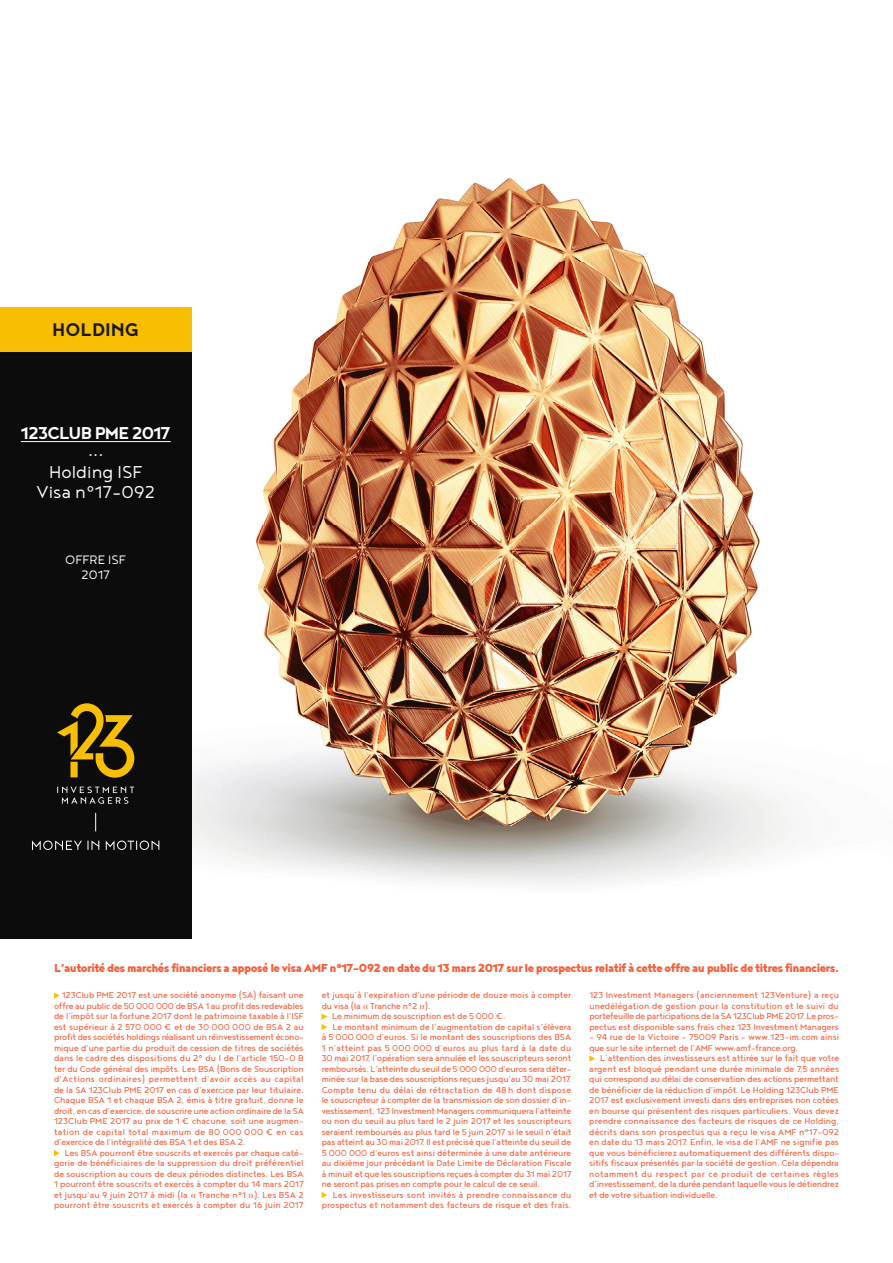
<style>
.page{position:relative;width:893px;height:1263px;background:#fff}
.page>*{position:absolute;margin:0;border:0;box-sizing:border-box;transform-origin:0 0}
.t1{font:700 22.5px "Noyh";color:#1b1917}
.t2{font:300 21px/19.5px "Noyh";color:#fff;text-align:center}
.t3{font:700 21px "Noyh";letter-spacing:-.04em;color:#fff}
.t4{font:300 15px/14.5px "Noyh";color:#fff;text-align:center}
.t5{font:900 14.25px "Noyh";letter-spacing:-.04em;color:#f5603c}
.t6{font:10.5px/10.5px "Noyh";letter-spacing:-.005em;color:#f5603c;text-align:justify}
.t7{font:10.5px "Noyh";letter-spacing:.02em;color:#f5603c}
.t8{font:10.5px "Noyh";letter-spacing:.015em;color:#f5603c}
</style>
<div class="page">
<img style="left:54px;top:178px;width:742px;height:1021px">
<div style="left:0;top:307px;width:192px;height:632px;background:#0d0c0d"></div>
<div style="left:0;top:307px;width:192px;height:45px;background:#f8be00"></div>
<svg style="left:57px;top:703px;width:77px;height:75px"></svg>
<svg style="left:57px;top:786px;width:77px;height:18px"></svg>
<svg style="left:95px;top:813px;width:1px;height:18px"></svg>
<svg style="left:32px;top:840px;width:67px;height:10px"></svg>
<svg style="left:106px;top:840px;width:53px;height:10px"></svg>
<hr style="left:21px;top:441px;width:150px;height:1px;background:#fff">
<svg style="left:54px;top:992px;width:6px;height:7px"></svg>
<svg style="left:54px;top:1150px;width:6px;height:6px"></svg>
<svg style="left:322px;top:1013px;width:5px;height:17px"></svg>
<svg style="left:322px;top:1192px;width:5px;height:6px"></svg>
<svg style="left:589px;top:1055px;width:6px;height:7px"></svg>
<h1 class="t1" style="left:52px;top:316px;width:88px">HOLDING</h1>
<h2 class="t3" style="left:21px;top:421px;width:151px">123CLUB PME 2017</h2>
<h2 class="t2" style="left:37px;top:442px;width:120px">•••<br>Holding ISF<br>Visa n°17-092</h2>
<h3 class="t4" style="left:65px;top:552px;width:62px">OFFRE ISF<br>2017</h3>
<h3 class="t5" style="left:54px;top:959px;width:786px">L’autorité des marchés financiers a apposé le visa AMF n°17-092 en date du 13 mars 2017 sur le prospectus relatif à cette offre au public de titres financiers.</h3>
<p class="t6" style="left:54px;top:989px;width:251px;text-indent:8px">123Club PME 2017 est une société anonyme (SA) faisant une offre au public de 50 000 000 de BSA 1 au profit des redevables de l’impôt sur la fortune 2017 dont le patrimoine taxable à l’ISF est supérieur à 2 570 000 € et de 30 000 000 de BSA 2 au profit des sociétés holdings réalisant un réinvestissement écono&shy;mique d'une partie du produit de cession de titres de sociétés dans le cadre des dispositions du 2° du I de l'article 150-0 B ter du Code général des impôts. Les BSA (Bons de Souscription d’Actions ordinaires) permettent d’avoir accès au capital de la SA 123Club PME 2017 en cas d’exercice par leur titulaire.<br>Chaque BSA 1 et chaque BSA 2, émis à titre gratuit, donne le droit, en cas d’exercice, de souscrire une action ordinaire de la SA 123Club PME 2017 au prix de 1 € chacune, soit une augmen&shy;tation de capital total maximum de 80 000 000 € en cas d’exercice de l’intégralité des BSA 1 et des BSA 2.</p>
<p class="t6" style="left:54px;top:1147px;width:251px;text-indent:11px">Les BSA pourront être souscrits et exercés par chaque caté&shy;gorie de bénéficiaires de la suppression du droit préférentiel de souscription au cours de deux périodes distinctes. Les BSA 1 pourront être souscrits et exercés à compter du 14 mars 2017 et jusqu’au 9 juin 2017 à midi (la « Tranche n°1 »). Les BSA 2 pourront être souscrits et exercés à compter du 16 juin 2017</p>
<p class="t6" style="left:322px;top:989px;width:251px">et jusqu’à l’expiration d’une période de douze mois à compter</p>
<p class="t6" style="left:322px;top:1000px;width:110px">du visa (la « Tranche n°2 »).</p>
<p class="t6" style="left:332px;top:1010px;width:175px">Le minimum de souscription est de 5 000 €.</p>
<p class="t6" style="left:332px;top:1021px;width:240px">Le montant minimum de l’augmentation de capital s’élèvera</p>
<p class="t6" style="left:322px;top:1031px;width:251px">à 5 000 000 d’euros. Si le montant des souscriptions des BSA</p>
<p class="t8" style="left:322px;top:1042px;width:251px">1 n’atteint pas 5 000 000 d’euros au plus tard à la date du</p>
<p class="t6" style="left:322px;top:1052px;width:251px">30 mai 2017, l’opération sera annulée et les souscripteurs seront</p>
<p class="t6" style="left:322px;top:1063px;width:251px">remboursés. L’atteinte du seuil de 5 000 000 d’euros sera déter-</p>
<p class="t6" style="left:322px;top:1073px;width:251px">minée sur la base des souscriptions reçues jusqu’au 30 mai 2017.</p>
<p class="t7" style="left:322px;top:1084px;width:251px">Compte tenu du délai de rétractation de 48 h dont dispose</p>
<p class="t6" style="left:322px;top:1094px;width:251px">le souscripteur à compter de la transmission de son dossier d’in-</p>
<p class="t6" style="left:322px;top:1105px;width:251px">vestissement, 123 Investment Managers communiquera l’atteinte</p>
<p class="t6" style="left:322px;top:1115px;width:251px">ou non du seuil au plus tard le 2 juin 2017 et les souscripteurs</p>
<p class="t6" style="left:322px;top:1126px;width:251px">seraient remboursés au plus tard le 5 juin 2017 si le seuil n’était</p>
<p class="t6" style="left:322px;top:1136px;width:251px">pas atteint au 30 mai 2017. Il est précisé que l’atteinte du seuil de</p>
<p class="t6" style="left:322px;top:1147px;width:251px">5 000 000 d’euros est ainsi déterminée à une date antérieure</p>
<p class="t6" style="left:322px;top:1157px;width:251px">au dixième jour précédant la Date Limite de Déclaration Fiscale</p>
<p class="t6" style="left:322px;top:1168px;width:251px">à minuit et que les souscriptions reçues à compter du 31 mai 2017</p>
<p class="t6" style="left:322px;top:1178px;width:220px">ne seront pas prises en compte pour le calcul de ce seuil.</p>
<p class="t7" style="left:333px;top:1189px;width:240px">Les investisseurs sont invités à prendre connaissance du</p>
<p class="t6" style="left:322px;top:1199px;width:251px">prospectus et notamment des facteurs de risque et des frais.</p>
<p class="t6" style="left:589px;top:989px;width:251px">123 Investment Managers (anciennement 123Venture) a reçu unedélégation de gestion pour la constitution et le suivi du portefeuille de participations de la SA 123Club PME 2017. Le pros&shy;pectus est disponible sans frais chez 123 Investment Managers</p>
<p class="t6" style="left:589px;top:1031px;width:251px">– 94 rue de la Victoire – 75009 Paris – www.123-im.com ainsi que sur le site internet de l’AMF www.amf-france.org.</p>
<p class="t6" style="left:589px;top:1052px;width:251px;text-indent:11px">L’attention des investisseurs est attirée sur le fait que votre argent est bloqué pendant une durée minimale de 7,5 années qui correspond au délai de conservation des actions permettant de bénéficier de la réduction d'impôt. Le Holding 123Club PME 2017 est exclusivement investi dans des entreprises non cotées en bourse qui présentent des risques particuliers. Vous devez prendre connaissance des facteurs de risques de ce Holding, décrits dans son prospectus qui a reçu le visa AMF n°17-092 en date du 13 mars 2017. Enfin, le visa de l’AMF ne signifie pas que vous bénéficierez automatiquement des différents dispo&shy;sitifs fiscaux présentés par la société de gestion. Cela dépendra notamment du respect par ce produit de certaines règles d’investissement, de la durée pendant laquelle vous le détiendrez et de votre situation individuelle.</p>
</div>
